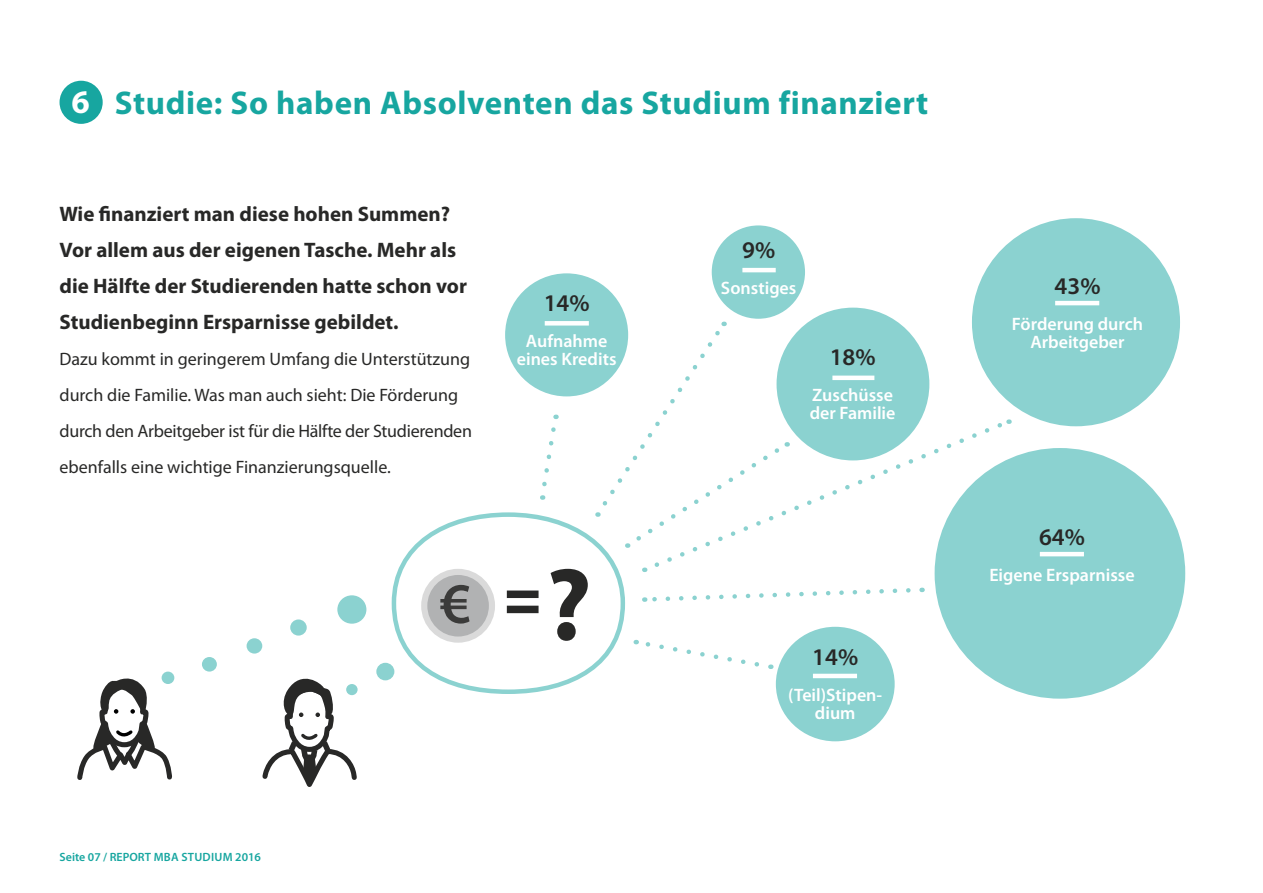
<style>
.page{position:relative;width:1263px;height:893px;background:#fff}
.page>*{position:absolute;margin:0;border:0;box-sizing:border-box;transform-origin:0 0}
.t1{font:700 33px "Myriad Pro";letter-spacing:.02em;color:#17a6a0}
.t2{font:700 33px "Myriad Pro";color:#fff}
.t3{font:600 24px "Myriad Pro";color:#282827}
.t4{font:700 21px/36px "Myriad Pro";color:#282827}
.t5{font:18px/36px "Myriad Pro";color:#282827}
.t6{font:600 18px/18px "Myriad Pro";color:#fff;text-align:center}
.t7{font:600 12px "Myriad Pro";color:#17a6a0}
</style>
<div class="page">
<div style="left:970px;top:216px;width:212px;height:213px;background:#8bd2d0;border-radius:50%"></div>
<div style="left:932px;top:446px;width:255px;height:255px;background:#8bd2d0;border-radius:50%"></div>
<div style="left:774px;top:305px;width:158px;height:158px;background:#8bd2d0;border-radius:50%"></div>
<div style="left:709px;top:223px;width:98px;height:98px;background:#8bd2d0;border-radius:50%"></div>
<div style="left:707px;top:221px;width:102px;height:102px;border:4px solid #fff;border-radius:50%"></div>
<div style="left:503px;top:271px;width:127px;height:128px;background:#8bd2d0;border-radius:50%"></div>
<div style="left:501px;top:269px;width:132px;height:132px;border:4px solid #fff;border-radius:50%"></div>
<div style="left:774px;top:624px;width:123px;height:120px;background:#8bd2d0;border-radius:50%"></div>
<div style="left:771px;top:622px;width:128px;height:124px;border:4px solid #fff;border-radius:50%"></div>
<div style="left:60px;top:81px;width:43px;height:43px;background:#17a6a0;border-radius:50%"></div>
<svg style="left:262px;top:678px;width:95px;height:109px"></svg>
<hr style="left:832px;top:376px;width:42px;height:4px;background:#fff">
<hr style="left:1055px;top:301px;width:44px;height:4px;background:#fff">
<hr style="left:1040px;top:552px;width:44px;height:4px;background:#fff">
<hr style="left:742px;top:268px;width:34px;height:4px;background:#fff">
<div style="left:545px;top:321px;width:44px;height:5px;background:#fff"></div>
<hr style="left:813px;top:674px;width:44px;height:4px;background:#fff">
<div style="left:392px;top:512px;width:233px;height:182px;border:4px solid #8bd2d0;border-radius:50%"></div>
<svg style="left:424px;top:572px;width:68px;height:68px;background:#b7b8b9"></svg>
<div style="left:421px;top:569px;width:74px;height:74px;border:6px solid #dadada;border-radius:50%"></div>
<svg style="left:440px;top:585px;width:29px;height:39px"></svg>
<svg style="left:551px;top:569px;width:37px;height:72px"></svg>
<div style="left:507px;top:590px;width:31px;height:8px;background:#282827"></div>
<div style="left:507px;top:606px;width:31px;height:7px;background:#282827"></div>
<svg style="left:542px;top:415px;width:17px;height:72px"></svg>
<svg style="left:597px;top:322px;width:191px;height:226px"></svg>
<svg style="left:636px;top:639px;width:123px;height:28px"></svg>
<svg style="left:644px;top:588px;width:267px;height:14px"></svg>
<svg style="left:651px;top:418px;width:357px;height:153px"></svg>
<div style="left:337px;top:595px;width:29px;height:29px;background:#8bd2d0;border-radius:50%"></div>
<div style="left:202px;top:657px;width:15px;height:15px;background:#8bd2d0;border-radius:50%"></div>
<div style="left:290px;top:619px;width:17px;height:17px;background:#8bd2d0;border-radius:50%"></div>
<div style="left:247px;top:638px;width:15px;height:16px;background:#8bd2d0;border-radius:50%"></div>
<div style="left:162px;top:672px;width:12px;height:12px;background:#8bd2d0;border-radius:50%"></div>
<div style="left:376px;top:663px;width:18px;height:17px;background:#8bd2d0;border-radius:50%"></div>
<div style="left:346px;top:684px;width:12px;height:11px;background:#8bd2d0;border-radius:50%"></div>
<svg style="left:77px;top:674px;width:98px;height:106px"></svg>
<h1 class="t2" style="left:72px;top:80px;width:20px">6</h1>
<h1 class="t1" style="left:115px;top:81px;width:815px">Studie: So haben Absolventen das Studium finanziert</h1>
<p class="t4" style="left:60px;top:196px;width:409px">Wie finanziert man diese hohen Summen?<br>Vor allem aus der eigenen Tasche. Mehr als die Hälfte der Studierenden hatte schon vor Studienbeginn Ersparnisse gebildet.</p>
<p class="t5" style="left:60px;top:341px;width:414px">Dazu kommt in geringerem Umfang die Unterstützung durch die Familie. Was man auch sieht: Die Förderung durch den Arbeitgeber ist für die Hälfte der Studierenden ebenfalls eine wichtige Finanzierungsquelle.</p>
<h2 class="t3" style="left:544px;top:288px;width:47px">14%</h2>
<p class="t6" style="left:517px;top:332px;width:101px">Aufnahme eines Kredits</p>
<p class="t7" style="left:60px;top:850px;width:203px">Seite 07 / REPORT MBA STUDIUM 2016</p>
<h2 class="t3" style="left:742px;top:234px;width:35px">9%</h2>
<p class="t6" style="left:721px;top:278px;width:77px">Sonstiges</p>
<h2 class="t3" style="left:830px;top:342px;width:47px">18%</h2>
<p class="t6" style="left:810px;top:386px;width:87px;text-align:left">Zuschüsse der Familie</p>
<h2 class="t3" style="left:812px;top:641px;width:47px">14%</h2>
<p class="t6" style="left:788px;top:685px;width:96px">(Teil)Stipen&shy;dium</p>
<h2 class="t3" style="left:1054px;top:271px;width:47px">43%</h2>
<p class="t6" style="left:1012px;top:315px;width:133px">Förderung durch<br>Arbeitgeber</p>
<h2 class="t3" style="left:1039px;top:522px;width:47px">64%</h2>
<p class="t6" style="left:989px;top:566px;width:147px">Eigene Ersparnisse</p>
</div>
